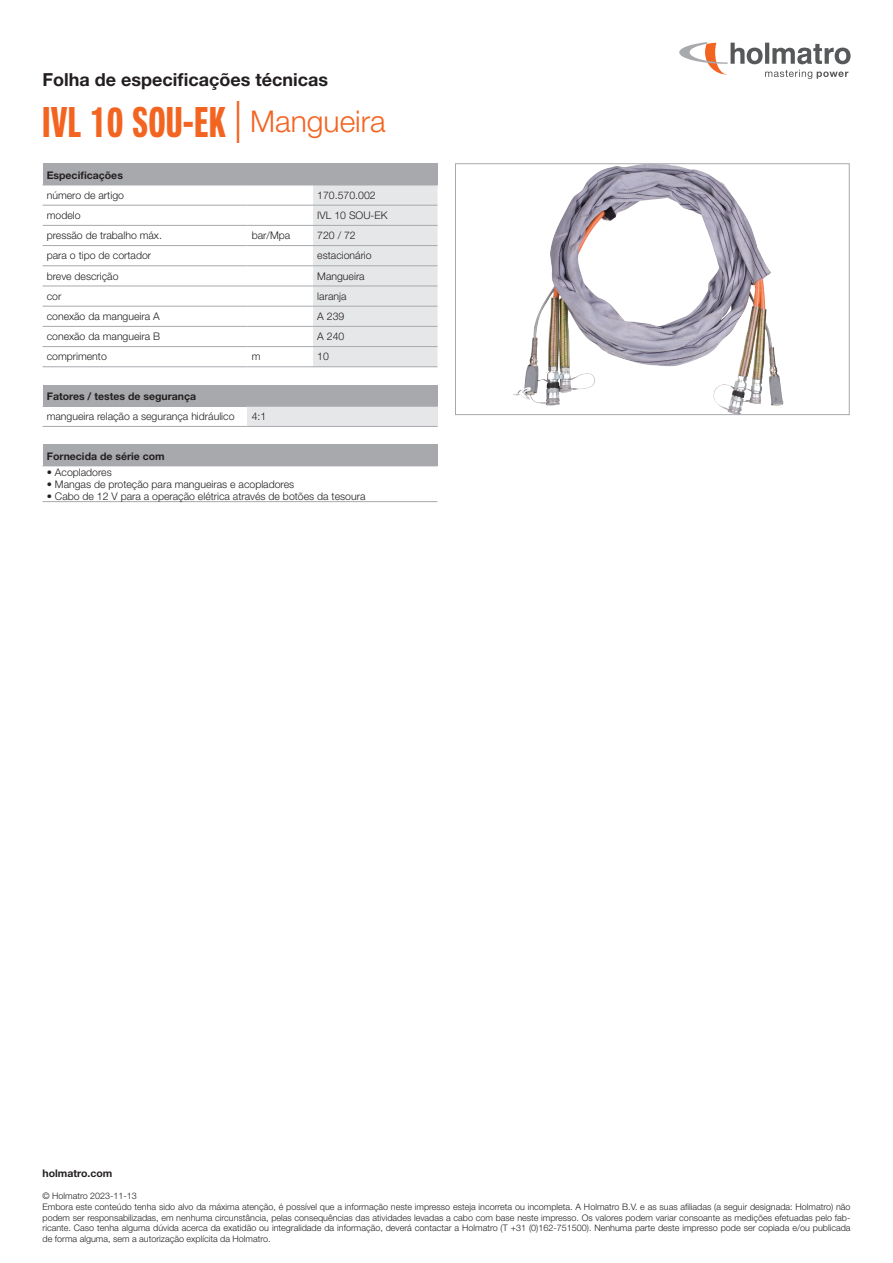
<style>
.page{position:relative;width:893px;height:1263px;background:#fff}
.page>*{position:absolute;margin:0;border:0;box-sizing:border-box;transform-origin:0 0}
.t1{font:700 42px "Neue Helvetica Pro 79 Cm";letter-spacing:.02em;color:#f36421}
.t2{font:700 18px "Helvetica Neue LT Std";color:#231f20}
.t3{font:300 10.5px "Helvetica Neue LT Std";color:#231f20}
.t4{font:700 10.5px "Helvetica Neue LT Std";color:#231f20}
.t5{font:300 9px/10.8px "Helvetica Neue LT Std";color:#231f20}
.s1{font-family:"Helvetica Neue LT Std";font-weight:300}
.s2{font-family:"Helvetica Neue LT Std";font-weight:300;font-size:30px}
</style>
<div class="page">
<svg style="left:679px;top:42px;width:171px;height:37px"></svg>
<div style="left:43px;top:164px;width:394px;height:21px;background:#a8a9ad"></div>
<svg style="left:313px;top:164px;width:125px;height:203px;background:#dedfe1"></svg>
<hr style="left:43px;top:185px;width:204px;height:1px;background:#a8a9ad">
<hr style="left:247px;top:185px;width:66px;height:1px;background:#a8a9ad">
<hr style="left:313px;top:185px;width:125px;height:1px;background:#a8a9ad">
<hr style="left:43px;top:205px;width:204px;height:1px;background:#a8a9ad">
<hr style="left:247px;top:205px;width:66px;height:1px;background:#a8a9ad">
<hr style="left:313px;top:205px;width:124px;height:1px;background:#a8a9ad">
<hr style="left:43px;top:225px;width:204px;height:1px;background:#a8a9ad">
<hr style="left:247px;top:225px;width:66px;height:1px;background:#a8a9ad">
<hr style="left:313px;top:225px;width:124px;height:1px;background:#a8a9ad">
<hr style="left:43px;top:245px;width:204px;height:1px;background:#a8a9ad">
<hr style="left:247px;top:245px;width:66px;height:1px;background:#a8a9ad">
<hr style="left:313px;top:245px;width:124px;height:1px;background:#a8a9ad">
<hr style="left:43px;top:265px;width:204px;height:1px;background:#a8a9ad">
<hr style="left:247px;top:265px;width:66px;height:1px;background:#a8a9ad">
<hr style="left:313px;top:265px;width:124px;height:1px;background:#a8a9ad">
<hr style="left:43px;top:286px;width:204px;height:1px;background:#a8a9ad">
<hr style="left:247px;top:286px;width:66px;height:1px;background:#a8a9ad">
<hr style="left:313px;top:286px;width:124px;height:1px;background:#a8a9ad">
<hr style="left:43px;top:306px;width:204px;height:1px;background:#a8a9ad">
<hr style="left:247px;top:306px;width:66px;height:1px;background:#a8a9ad">
<hr style="left:313px;top:306px;width:124px;height:1px;background:#a8a9ad">
<hr style="left:43px;top:326px;width:204px;height:1px;background:#a8a9ad">
<hr style="left:247px;top:326px;width:66px;height:1px;background:#a8a9ad">
<hr style="left:313px;top:326px;width:124px;height:1px;background:#a8a9ad">
<hr style="left:43px;top:366px;width:204px;height:1px;background:#a8a9ad">
<hr style="left:43px;top:346px;width:204px;height:1px;background:#a8a9ad">
<hr style="left:247px;top:366px;width:66px;height:1px;background:#a8a9ad">
<hr style="left:247px;top:346px;width:66px;height:1px;background:#a8a9ad">
<hr style="left:313px;top:366px;width:124px;height:1px;background:#a8a9ad">
<hr style="left:313px;top:346px;width:124px;height:1px;background:#a8a9ad">
<div style="left:43px;top:385px;width:394px;height:21px;background:#a8a9ad"></div>
<div style="left:247px;top:406px;width:190px;height:20px;background:#e6e7e9"></div>
<svg style="left:437px;top:385px;width:1px;height:21px"></svg>
<hr style="left:43px;top:426px;width:204px;height:1px;background:#a8a9ad">
<hr style="left:43px;top:406px;width:204px;height:1px;background:#a8a9ad">
<hr style="left:247px;top:426px;width:190px;height:1px;background:#a8a9ad">
<hr style="left:247px;top:406px;width:191px;height:1px;background:#a8a9ad">
<div style="left:43px;top:445px;width:394px;height:21px;background:#a8a9ad"></div>
<svg style="left:437px;top:445px;width:1px;height:21px"></svg>
<hr style="left:43px;top:501px;width:394px;height:1px;background:#a8a9ad">
<hr style="left:43px;top:466px;width:395px;height:1px;background:#a8a9ad">
<img style="left:513px;top:166px;width:271px;height:247px">
<div style="left:455px;top:164px;width:394px;height:251px;border:1px solid #a8a9ad"></div>
<h2 class="t2" style="left:43px;top:68px;width:287px">Folha de especificações técnicas</h2>
<h1 class="t1" style="left:43px;top:97px;width:345px">IVL 10 SOU-EK <span class="s1">|</span> <span class="s2">Mangueira</span></h1>
<p class="t4" style="left:47px;top:168px;width:78px">Especificações</p>
<p class="t3" style="left:47px;top:189px;width:79px">número de artigo</p>
<p class="t3" style="left:317px;top:189px;width:60px">170.570.002</p>
<p class="t3" style="left:47px;top:209px;width:35px">modelo</p>
<p class="t3" style="left:317px;top:209px;width:72px">IVL 10 SOU-EK</p>
<p class="t3" style="left:47px;top:229px;width:117px">pressão de trabalho máx.</p>
<p class="t3" style="left:252px;top:229px;width:40px">bar/Mpa</p>
<p class="t3" style="left:317px;top:229px;width:40px">720 / 72</p>
<p class="t3" style="left:47px;top:249px;width:106px">para o tipo de cortador</p>
<p class="t3" style="left:317px;top:249px;width:56px">estacionário</p>
<p class="t3" style="left:47px;top:269px;width:73px">breve descrição</p>
<p class="t3" style="left:317px;top:269px;width:49px">Mangueira</p>
<p class="t3" style="left:47px;top:290px;width:16px">cor</p>
<p class="t3" style="left:317px;top:290px;width:31px">laranja</p>
<p class="t3" style="left:47px;top:310px;width:115px">conexão da mangueira A</p>
<p class="t3" style="left:317px;top:310px;width:29px">A 239</p>
<p class="t3" style="left:47px;top:330px;width:115px">conexão da mangueira B</p>
<p class="t3" style="left:317px;top:330px;width:29px">A 240</p>
<p class="t3" style="left:47px;top:350px;width:62px">comprimento</p>
<p class="t3" style="left:252px;top:350px;width:10px">m</p>
<p class="t3" style="left:317px;top:350px;width:13px">10</p>
<p class="t4" style="left:47px;top:390px;width:151px">Fatores / testes de segurança</p>
<p class="t3" style="left:47px;top:410px;width:189px">mangueira relação a segurança hidráulico</p>
<p class="t3" style="left:252px;top:410px;width:16px">4:1</p>
<p class="t4" style="left:47px;top:449px;width:119px">Fornecida de série com</p>
<p class="t3" style="left:47px;top:465px;width:66px">• Acopladores</p>
<p class="t3" style="left:47px;top:477px;width:249px">• Mangas de proteção para mangueiras e acopladores</p>
<p class="t3" style="left:47px;top:489px;width:320px">• Cabo de 12 V para a operação elétrica através de botões da tesoura</p>
<p class="t4" style="left:43px;top:1167px;width:71px">holmatro.com</p>
<p class="t5" style="left:43px;top:1190px;width:809px">© Holmatro 2023-11-13<br>Embora este conteúdo tenha sido alvo da máxima atenção, é possível que a informação neste impresso esteja incorreta ou incompleta. A Holmatro B.V. e as suas afiliadas (a seguir designada: Holmatro) não podem ser responsabilizadas, em nenhuma circunstância, pelas consequências das atividades levadas a cabo com base neste impresso. Os valores podem variar consoante as medições efetuadas pelo fab&shy;ricante. Caso tenha alguma dúvida acerca da exatidão ou integralidade da informação, deverá contactar a Holmatro (T +31 (0)162-751500). Nenhuma parte deste impresso pode ser copiada e/ou publicada de forma alguma, sem a autorização explícita da Holmatro.</p>
</div>
